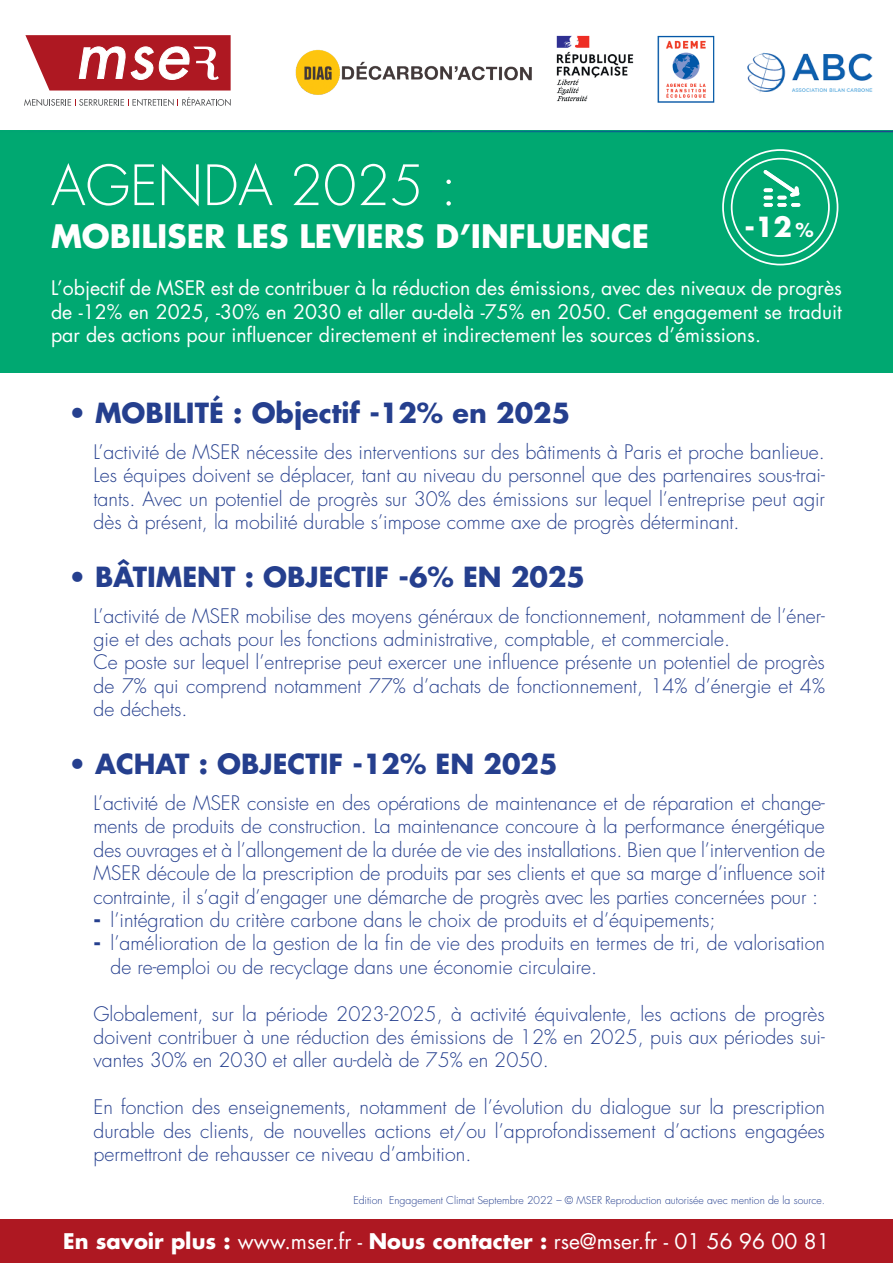
<style>
.page{position:relative;width:893px;height:1263px;background:#fff}
.page>*{position:absolute;margin:0;border:0;box-sizing:border-box;transform-origin:0 0}
.t1{font:300 54px "Futura Std";color:#fff}
.t2{font:700 31.5px "Futura Std";color:#fff}
.t3{font:700 27px "Futura Std";color:#253f8e}
.t4{font:700 27px "Futura Std";color:#fff}
.t5{font:21px "Futura Std";color:#fff}
.t6{font:300 19.5px/23.4px "Futura Std";color:#253f8e;text-align:justify}
.t7{font:19.5px/23.4px "Futura Std";color:#fff;text-align:justify}
.t8{font:300 10.5px "Futura Std";color:#253f8e}
.s1{font-size:18.75px}
.s2{font-weight:700}
</style>
<div class="page">
<div style="left:0;top:131px;width:893px;height:242px;background:#00a871"></div>
<div style="left:0;top:1219px;width:893px;height:44px;background:#ae1822"></div>
<img style="left:747px;top:52px;width:126px;height:41px">
<img style="left:556px;top:35px;width:159px;height:68px">
<img style="left:295px;top:49px;width:237px;height:46px">
<img style="left:25px;top:35px;width:206px;height:56px">
<svg style="left:79px;top:46px;width:140px;height:34px"></svg>
<svg style="left:24px;top:97px;width:207px;height:9px"></svg>
<hr style="left:0;top:131px;width:893px;height:1px;background:#fff">
<div style="left:722px;top:149px;width:116px;height:116px;border:2px solid #fff;border-radius:50%"></div>
<div style="left:731px;top:158px;width:99px;height:99px;border:2px solid #fff;border-radius:50%"></div>
<svg style="left:764px;top:170px;width:36px;height:37px"></svg>
<h1 class="t1" style="left:51px;top:153px;width:407px">AGENDA 2025 :</h1>
<h2 class="t2" style="left:51px;top:216px;width:600px">MOBILISER LES LEVIERS D’INFLUENCE</h2>
<p class="t7" style="left:51px;top:276px;width:792px">L’objectif de MSER est de contribuer à la réduction des émissions, avec des niveaux de progrès de -12% en 2025, -30% en 2030 et aller au-delà -75% en 2050. Cet engagement se traduit par des actions pour influencer directement et indirectement les sources d’émissions.</p>
<h3 class="t4" style="left:744px;top:209px;width:71px">-12 <span class="s1">%</span></h3>
<h3 class="t3" style="left:68px;top:394px;width:504px">• MOBILITÉ : Objectif -12% en 2025</h3>
<p class="t6" style="left:94px;top:440px;width:733px">L’activité de MSER nécessite des interventions sur des bâtiments à Paris et proche banlieue.<br>Les équipes doivent se déplacer, tant au niveau du personnel que des partenaires sous-trai&shy;tants. Avec un potentiel de progrès sur 30% des émissions sur lequel l’entreprise peut agir dès à présent, la mobilité durable s’impose comme axe de progrès déterminant.</p>
<h3 class="t3" style="left:68px;top:558px;width:519px">• BÂTIMENT : OBJECTIF -6% EN 2025</h3>
<p class="t6" style="left:94px;top:604px;width:733px;text-align:left">L’activité de MSER mobilise des moyens généraux de fonctionnement, notamment de l’éner&shy;gie et des achats pour les fonctions administrative, comptable, et commerciale.<br>Ce poste sur lequel l’entreprise peut exercer une influence présente un potentiel de progrès de 7% qui comprend notamment 77% d’achats de fonctionnement, 14% d’énergie et 4% de déchets.</p>
<h3 class="t3" style="left:68px;top:746px;width:491px">• ACHAT : OBJECTIF -12% EN 2025</h3>
<p class="t6" style="left:94px;top:792px;width:733px">L’activité de MSER consiste en des opérations de maintenance et de réparation et change&shy;ments de produits de construction. La maintenance concoure à la performance énergétique des ouvrages et à l’allongement de la durée de vie des installations. Bien que l’intervention de MSER découle de la prescription de produits par ses clients et que sa marge d’influence soit contrainte, il s’agit d’engager une démarche de progrès avec les parties concernées pour :</p>
<p class="t6" style="left:94px;top:909px;width:624px"><span class="s2">-</span> l’intégration du critère carbone dans le choix de produits et d’équipements;</p>
<p class="t6" style="left:111px;top:932px;width:716px;text-indent:-17px"><span class="s2">-</span> l’amélioration de la gestion de la fin de vie des produits en termes de tri, de valorisation de re-emploi ou de recyclage dans une économie circulaire.</p>
<p class="t6" style="left:94px;top:1002px;width:733px">Globalement, sur la période 2023-2025, à activité équivalente, les actions de progrès doivent contribuer à une réduction des émissions de 12% en 2025, puis aux périodes sui&shy;vantes 30% en 2030 et aller au-delà de 75% en 2050.</p>
<p class="t6" style="left:94px;top:1096px;width:733px">En fonction des enseignements, notamment de l’évolution du dialogue sur la prescription durable des clients, de nouvelles actions et/ou l’approfondissement d’actions engagées permettront de rehausser ce niveau d’ambition.</p>
<p class="t8" style="left:353px;top:1194px;width:473px">Edition Engagement Climat Septembre 2022 – © MSER Reproduction autorisée avec mention de la source.</p>
<p class="t5" style="left:63px;top:1228px;width:768px"><span class="s2">En savoir plus :</span> www.mser.fr - <span class="s2">Nous contacter :</span> rse@mser.fr - 01 56 96 00 81</p>
</div>
